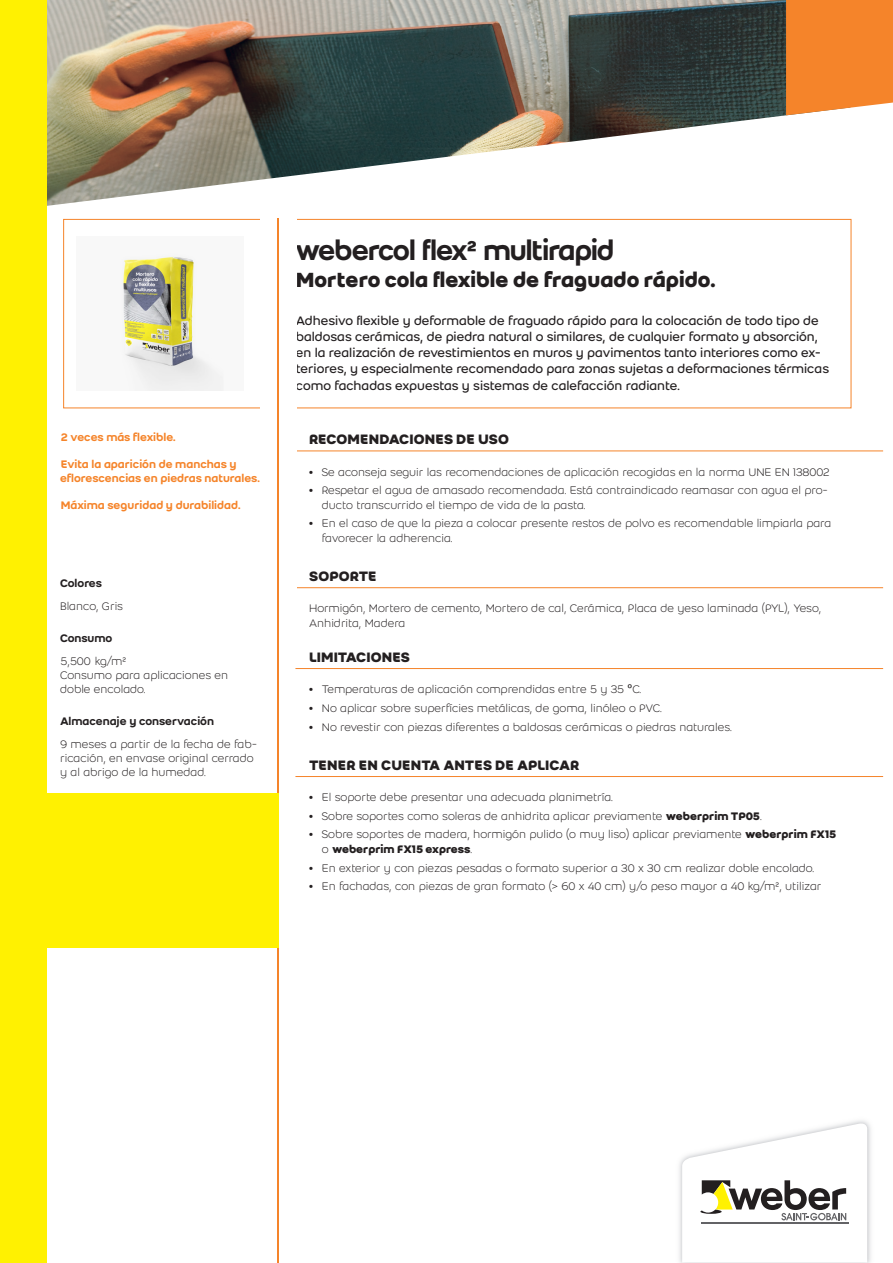
<style>
.page{position:relative;width:893px;height:1263px;background:#fff}
.page>*{position:absolute;margin:0;border:0;box-sizing:border-box;transform-origin:0 0}
.A-Product_Name{font:30px "Weber Name";color:#231f20}
.A-Short_description{font:700 22.5px "Weber";color:#231f20}
.Long_name{font:700 15px "Weber";letter-spacing:.01em;color:#231f20}
.A-Product_Descriptio{font:13.5px/16.2px "Weber";color:#231f20}
.Values_2{font:300 12px/14.4px "Weber";color:#231f20}
.li_1{font:500 12px/14.4px "Weber";color:#f5842a}
.Value{font:300 12px/14.4px "Weber";color:#231f20}
.Static_Presentation{font:500 12px "Weber";color:#231f20}
.s1{font-weight:700}
.s2{font-family:"Public Sans";font-weight:500}
</style>
<div class="page">
<hr style="left:277px;top:1075px;width:2px;height:188px;background:#f5842a">
<img style="left:46px;top:0;width:743px;height:212px">
<hr style="left:295px;top:450px;width:588px;height:1px;background:#f5842a">
<hr style="left:295px;top:587px;width:588px;height:1px;background:#f5842a">
<hr style="left:295px;top:668px;width:588px;height:1px;background:#f5842a">
<hr style="left:295px;top:776px;width:588px;height:1px;background:#f5842a">
<img style="left:122px;top:256px;width:101px;height:135px">
<div style="left:63px;top:219px;width:788px;height:189px;border:1px solid #f5842a"></div>
<div style="left:260px;top:218px;width:36px;height:389px;background:#fff"></div>
<hr style="left:277px;top:218px;width:2px;height:990px;background:#f5842a">
<div style="left:46px;top:793px;width:233px;height:154px;background:#fff101"></div>
<div style="left:0;top:0;width:46px;height:1263px;background:#fff101"></div>
<div style="left:786px;top:0;width:107px;height:115px;background:#f5842a"></div>
<img style="left:679px;top:1120px;width:192px;height:143px">
<svg style="left:682px;top:1122px;width:185px;height:140px"></svg>
<p class="li_1" style="left:61px;top:429px;width:116px">2 veces más flexible.</p>
<p class="li_1" style="left:60px;top:456px;width:201px">Evita la aparición de manchas y eflorescencias en piedras naturales.</p>
<p class="li_1" style="left:61px;top:498px;width:181px">Máxima seguridad y durabilidad.</p>
<p class="Static_Presentation" style="left:60px;top:575px;width:43px">Colores</p>
<p class="Values_2" style="left:60px;top:599px;width:64px">Blanco, Gris</p>
<p class="Static_Presentation" style="left:60px;top:629px;width:54px">Consumo</p>
<p class="Value" style="left:61px;top:653px;width:67px">5,500 kg/m²</p>
<p class="Values_2" style="left:60px;top:668px;width:170px">Consumo para aplicaciones en doble encolado.</p>
<p class="Static_Presentation" style="left:60px;top:712px;width:156px">Almacenaje y conservación</p>
<p class="Value" style="left:60px;top:736px;width:199px">9 meses a partir de la fecha de fab&shy;ricación, en envase original cerrado y al abrigo de la humedad.</p>
<p class="A-Product_Name" style="left:296px;top:228px;width:320px">webercol flex² multirapid</p>
<p class="A-Short_description" style="left:296px;top:263px;width:421px">Mortero cola flexible de fraguado rápido.</p>
<p class="A-Product_Descriptio" style="left:296px;top:312px;width:535px">Adhesivo flexible y deformable de fraguado rápido para la colocación de todo tipo de baldosas cerámicas, de piedra natural o similares, de cualquier formato y absorción, en la realización de revestimientos en muros y pavimentos tanto interiores como ex&shy;teriores, y especialmente recomendado para zonas sujetas a deformaciones térmicas como fachadas expuestas y sistemas de calefacción radiante.</p>
<p class="Long_name" style="left:309px;top:428px;width:201px">RECOMENDACIONES DE USO</p>
<p class="Values_2" style="left:309px;top:464px;width:522px"><span class="s1">•</span> Se aconseja seguir las recomendaciones de aplicación recogidas en la norma UNE EN 138002</p>
<p class="Values_2" style="left:322px;top:483px;width:508px;text-indent:-13px"><span class="s1">•</span> Respetar el agua de amasado recomendada. Está contraindicado reamasar con agua el pro&shy;ducto transcurrido el tiempo de vida de la pasta.</p>
<p class="Values_2" style="left:322px;top:516px;width:511px;text-indent:-13px"><span class="s1">•</span> En el caso de que la pieza a colocar presente restos de polvo es recomendable limpiarla para favorecer la adherencia.</p>
<p class="Long_name" style="left:309px;top:565px;width:69px">SOPORTE</p>
<p class="Values_2" style="left:309px;top:601px;width:514px">Hormigón, Mortero de cemento, Mortero de cal, Cerámica, Placa de yeso laminada (PYL), Yeso,<br>Anhidrita, Madera</p>
<p class="Long_name" style="left:309px;top:645px;width:102px">LIMITACIONES</p>
<p class="Values_2" style="left:309px;top:682px;width:334px"><span class="s1">•</span> Temperaturas de aplicación comprendidas entre 5 y 35 <span class="s2">º</span>C.</p>
<p class="Values_2" style="left:309px;top:700px;width:354px"><span class="s1">•</span> No aplicar sobre superfícies metálicas, de goma, linóleo o PVC.</p>
<p class="Values_2" style="left:309px;top:719px;width:424px"><span class="s1">•</span> No revestir con piezas diferentes a baldosas cerámicas o piedras naturales.</p>
<p class="Long_name" style="left:309px;top:753px;width:272px">TENER EN CUENTA ANTES DE APLICAR</p>
<p class="Values_2" style="left:309px;top:790px;width:305px"><span class="s1">•</span> El soporte debe presentar una adecuada planimetría.</p>
<p class="Values_2" style="left:309px;top:808px;width:454px"><span class="s1">•</span> Sobre soportes como soleras de anhidrita aplicar previamente <span class="s1">weberprim TP05</span>.</p>
<p class="Values_2" style="left:322px;top:827px;width:516px;text-indent:-13px"><span class="s1">•</span> Sobre soportes de madera, hormigón pulido (o muy liso) aplicar previamente <span class="s1">weberprim FX15 </span>o <span class="s1">weberprim FX15 express</span>.</p>
<p class="Values_2" style="left:309px;top:860px;width:507px"><span class="s1">•</span> En exterior y con piezas pesadas o formato superior a 30 x 30 cm realizar doble encolado.</p>
<p class="Values_2" style="left:309px;top:879px;width:514px"><span class="s1">•</span> En fachadas, con piezas de gran formato (&gt; 60 x 40 cm) y/o peso mayor a 40 kg/m², utilizar</p>
</div>
